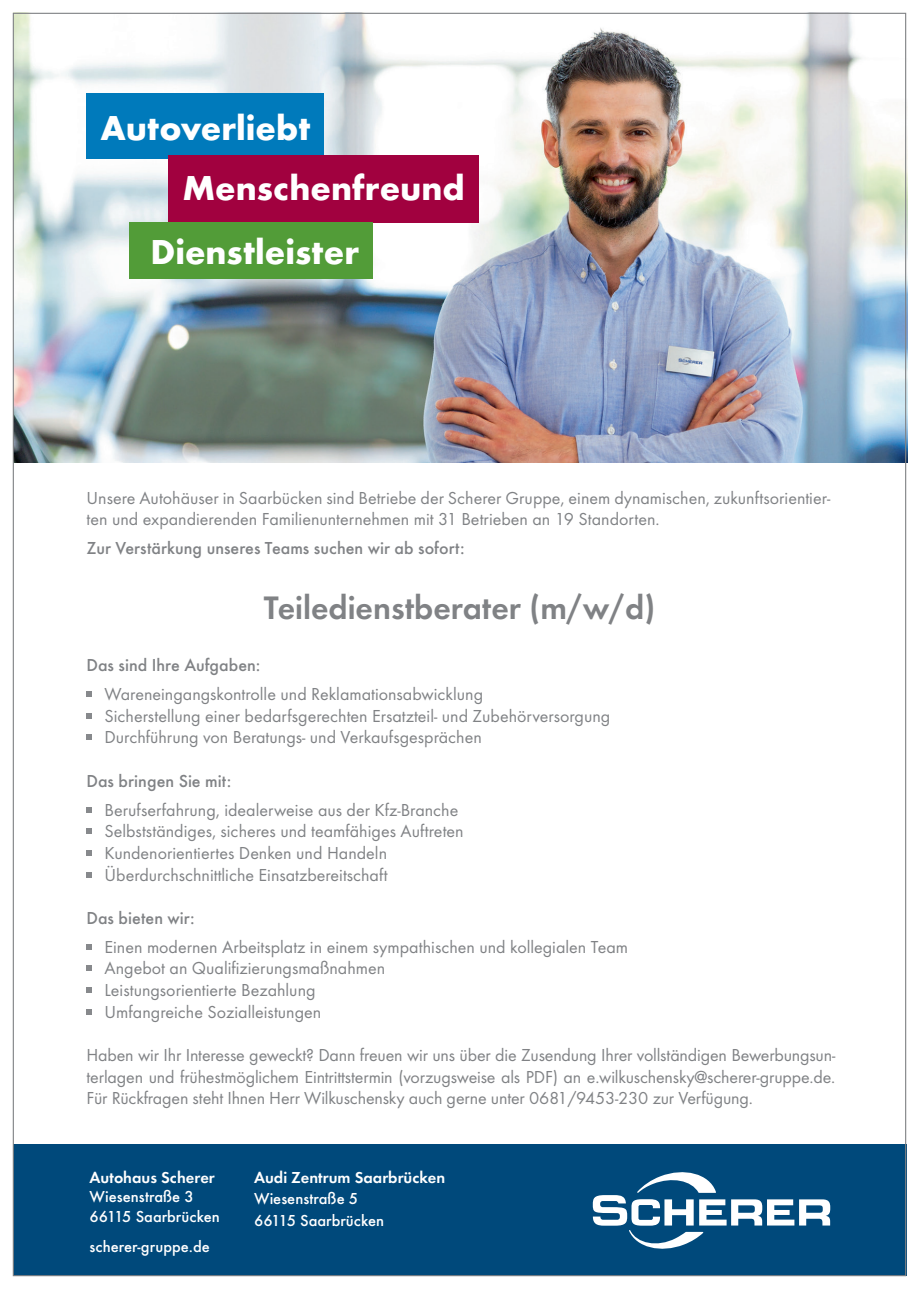
<style>
.page{position:relative;width:919px;height:1289px;background:#fff}
.page>*{position:absolute;margin:0;border:0;box-sizing:border-box;transform-origin:0 0}
.t1{font:700 35.85px/63.6px "Futura T";color:#fff}
.t2{font:600 33.75px "Futura T";color:#808285}
.t3{font:18px/21.6px "Futura T";color:#808285}
.t4{font:500 18px "Futura T";color:#808285}
.t5{font:500 16.5px/19.8px "Futura T";color:#fff}
.t6{font:600 16.5px "Futura T";color:#fff}
</style>
<div class="page">
<img style="left:15px;top:13px;width:892px;height:450px">
<div style="left:13px;top:1144px;width:893px;height:132px;background:#00497b"></div>
<svg style="left:86px;top:691px;width:6px;height:6px"></svg>
<svg style="left:86px;top:713px;width:6px;height:5px"></svg>
<svg style="left:86px;top:734px;width:6px;height:6px"></svg>
<svg style="left:86px;top:807px;width:6px;height:5px"></svg>
<svg style="left:86px;top:828px;width:6px;height:6px"></svg>
<svg style="left:86px;top:850px;width:6px;height:5px"></svg>
<svg style="left:86px;top:872px;width:6px;height:5px"></svg>
<svg style="left:86px;top:944px;width:6px;height:5px"></svg>
<svg style="left:86px;top:965px;width:6px;height:6px"></svg>
<svg style="left:86px;top:987px;width:6px;height:6px"></svg>
<svg style="left:86px;top:1009px;width:6px;height:5px"></svg>
<div style="left:86px;top:94px;width:238px;height:65px;background:#007abb"></div>
<div style="left:168px;top:155px;width:310px;height:67px;background:#a1013f"></div>
<div style="left:129px;top:222px;width:244px;height:57px;background:#529c38"></div>
<svg style="left:592px;top:1172px;width:238px;height:77px"></svg>
<h1 class="t1" style="left:100px;top:96px;width:211px">Autoverliebt</h1>
<h1 class="t1" style="left:150px;top:156px;width:316px;text-indent:32px">Menschenfreund<br>Dienstleister</h1>
<p class="t3" style="left:86px;top:487px;width:745px">Unsere Autohäuser in Saarbücken sind Betriebe der Scherer Gruppe, einem dynamischen, zukunftsorientier&shy;ten und expandierenden Familienunternehmen mit 31 Betrieben an 19 Standorten.</p>
<p class="t4" style="left:86px;top:538px;width:379px">Zur Verstärkung unseres Teams suchen wir ab sofort:</p>
<h2 class="t2" style="left:264px;top:587px;width:392px">Teiledienstberater (m/w/d)</h2>
<p class="t4" style="left:86px;top:654px;width:175px">Das sind Ihre Aufgaben:</p>
<p class="t3" style="left:104px;top:683px;width:507px">Wareneingangskontrolle und Reklamationsabwicklung<br>Sicherstellung einer bedarfsgerechten Ersatzteil- und Zubehörversorgung<br>Durchführung von Beratungs- und Verkaufsgesprächen</p>
<p class="t4" style="left:86px;top:770px;width:146px">Das bringen Sie mit:</p>
<p class="t3" style="left:104px;top:798px;width:361px">Berufserfahrung, idealerweise aus der Kfz-Branche Selbstständiges, sicheres und teamfähiges Auftreten Kundenorientiertes Denken und Handeln Überdurchschnittliche Einsatzbereitschaft</p>
<p class="t4" style="left:86px;top:907px;width:110px">Das bieten wir:</p>
<p class="t3" style="left:104px;top:935px;width:525px">Einen modernen Arbeitsplatz in einem sympathischen und kollegialen Team Angebot an Qualifizierungsmaßnahmen<br>Leistungsorientierte Bezahlung<br>Umfangreiche Sozialleistungen</p>
<p class="t3" style="left:86px;top:1043px;width:750px;text-align:justify">Haben wir Ihr Interesse geweckt? Dann freuen wir uns über die Zusendung Ihrer vollständigen Bewerbungsun&shy;terlagen und frühestmöglichem Eintrittstermin (vorzugsweise als PDF) an e.wilkuschensky@scherer-gruppe.de.<br>Für Rückfragen steht Ihnen Herr Wilkuschensky auch gerne unter 0681/9453-230 zur Verfügung.</p>
<p class="t6" style="left:90px;top:1167px;width:127px">Autohaus Scherer</p>
<p class="t5" style="left:90px;top:1186px;width:132px">Wiesenstraße 3<br>66115 Saarbrücken</p>
<p class="t5" style="left:90px;top:1236px;width:122px">scherer-gruppe.de</p>
<p class="t6" style="left:254px;top:1167px;width:193px">Audi Zentrum Saarbrücken</p>
<p class="t5" style="left:254px;top:1187px;width:132px;line-height:21.5px">Wiesenstraße 5<br>66115 Saarbrücken</p>
</div>
